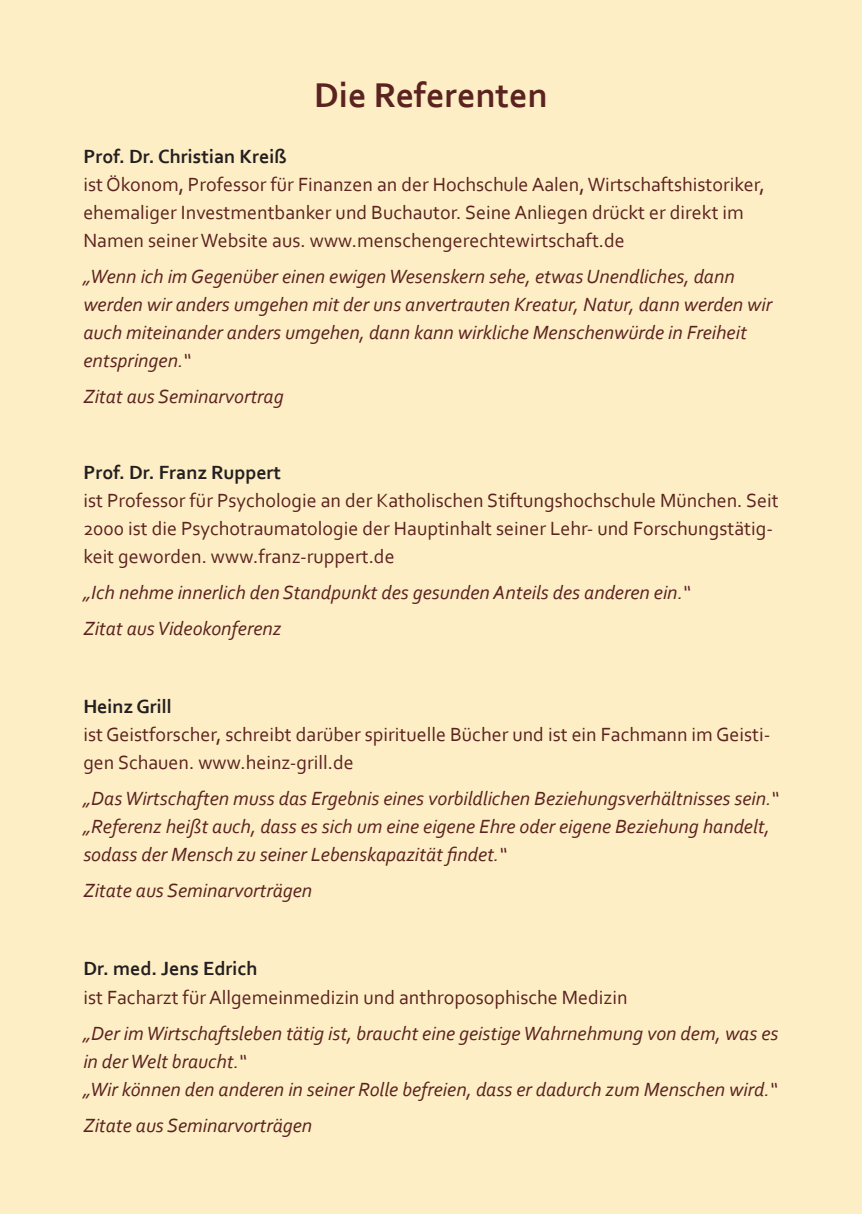
<style>
.page{position:relative;width:862px;height:1214px;background:#fff}
.page>*{position:absolute;margin:0;border:0;box-sizing:border-box;transform-origin:0 0}
.t1{font:700 36px "Corbel";color:#5b2320}
.t2{font:italic 20px/28px "Corbel";color:#5b2320}
.t3{font:20px/28px "Corbel";color:#5b2320}
.t4{font:700 20px "Corbel";color:#231f20}
</style>
<div class="page">
<div style="left:0;top:0;width:862px;height:1213px;background:#feeec5"></div>
<p class="t1" style="left:314px;top:73px;width:235px">Die Referenten</p>
<p class="t4" style="left:83px;top:144px;width:205px">Prof. Dr. Christian Kreiß</p>
<p class="t3" style="left:83px;top:170px;width:683px">ist Ökonom, Professor für Finanzen an der Hochschule Aalen, Wirtschaftshistoriker, ehemaliger Investmentbanker und Buchautor. Seine Anliegen drückt er direkt im<br>Namen seiner Website aus. www.menschengerechtewirtschaft.de</p>
<p class="t2" style="left:83px;top:262px;width:690px">„Wenn ich im Gegenüber einen ewigen Wesenskern sehe, etwas Unendliches, dann werden wir anders umgehen mit der uns anvertrauten Kreatur, Natur, dann werden wir auch miteinander anders umgehen, dann kann wirkliche Menschenwürde in Freiheit entspringen.“</p>
<p class="t2" style="left:83px;top:382px;width:202px">Zitat aus Seminarvortrag</p>
<p class="t4" style="left:83px;top:460px;width:199px">Prof. Dr. Franz Ruppert</p>
<p class="t3" style="left:83px;top:486px;width:697px">ist Professor für Psychologie an der Katholischen Stiftungshochschule München. Seit<br>2000 ist die Psychotraumatologie der Hauptinhalt seiner Lehr- und Forschungstätig&shy;keit geworden. www.franz-ruppert.de</p>
<p class="t2" style="left:83px;top:578px;width:608px">„Ich nehme innerlich den Standpunkt des gesunden Anteils des anderen ein.“</p>
<p class="t2" style="left:83px;top:614px;width:199px">Zitat aus Videokonferenz</p>
<p class="t4" style="left:83px;top:694px;width:90px">Heinz Grill</p>
<p class="t3" style="left:83px;top:720px;width:688px">ist Geistforscher, schreibt darüber spirituelle Bücher und ist ein Fachmann im Geisti&shy;gen Schauen. www.heinz-grill.de</p>
<p class="t2" style="left:83px;top:784px;width:697px">„Das Wirtschaften muss das Ergebnis eines vorbildlichen Beziehungsverhältnisses sein.“</p>
<p class="t2" style="left:83px;top:812px;width:688px">„Referenz heißt auch, dass es sich um eine eigene Ehre oder eigene Beziehung handelt, sodass der Mensch zu seiner Lebenskapazität findet.“</p>
<p class="t2" style="left:83px;top:876px;width:230px">Zitate aus Seminarvorträgen</p>
<p class="t4" style="left:83px;top:956px;width:176px">Dr. med. Jens Edrich</p>
<p class="t3" style="left:83px;top:982px;width:546px">ist Facharzt für Allgemeinmedizin und anthroposophische Medizin</p>
<p class="t2" style="left:83px;top:1018px;width:696px">„Der im Wirtschaftsleben tätig ist, braucht eine geistige Wahrnehmung von dem, was es in der Welt braucht.“</p>
<p class="t2" style="left:83px;top:1074px;width:695px">„Wir können den anderen in seiner Rolle befreien, dass er dadurch zum Menschen wird.“</p>
<p class="t2" style="left:83px;top:1110px;width:230px">Zitate aus Seminarvorträgen</p>
</div>
